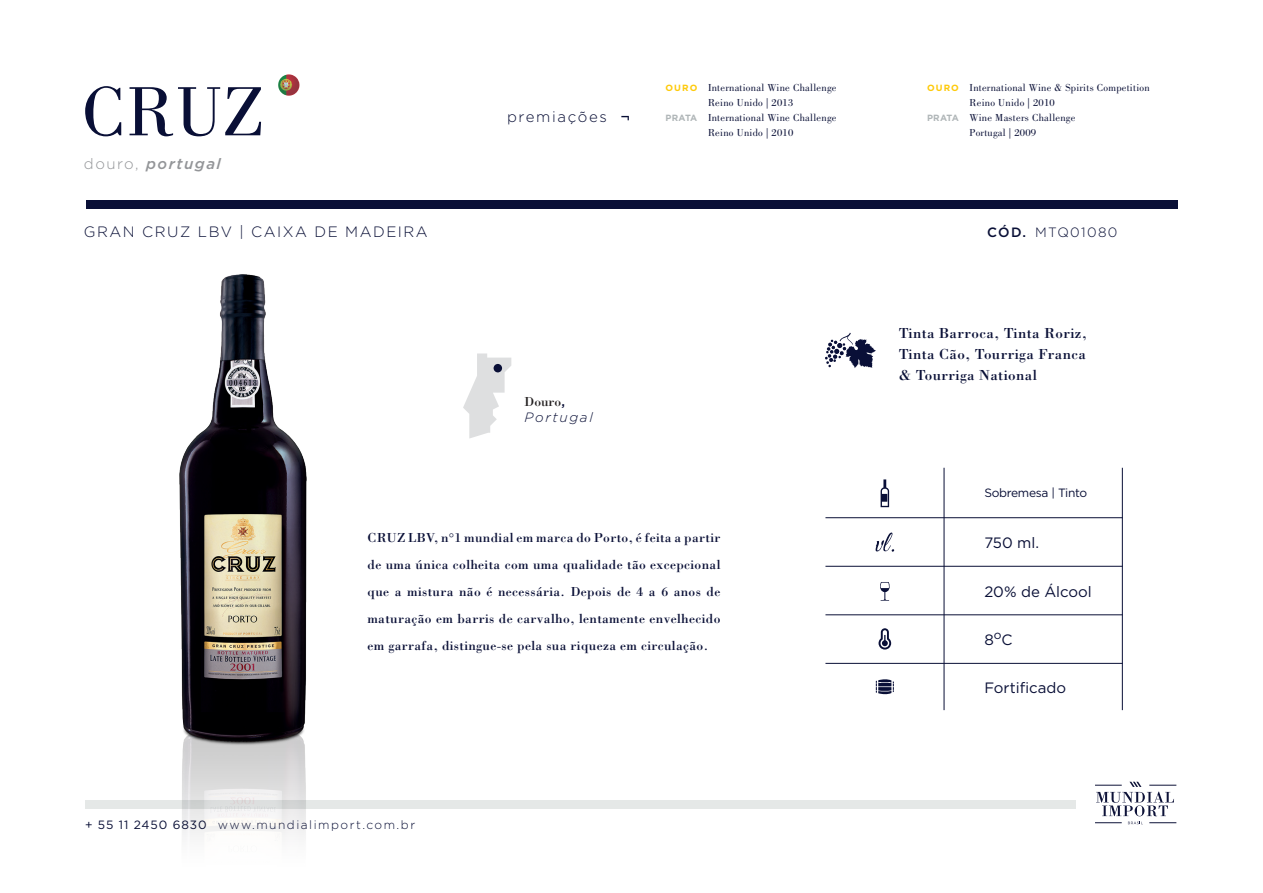
<style>
.page{position:relative;width:1263px;height:893px;background:#fff}
.page>*{position:absolute;margin:0;border:0;box-sizing:border-box;transform-origin:0 0}
.t1{font:72px "Bodoni Std";color:#090f36}
.t2{font:15px/21px "Bodoni Std";letter-spacing:.025em;color:#090f36;text-align:justify}
.t3{font:300 15px "Gotham";letter-spacing:.1em;color:#090f36}
.t4{font:15px "Gotham";color:#090f36}
.t5{font:italic 500 15px "Gotham";letter-spacing:.1em;color:#939598}
.t6{font:13.5px/27px "Bodoni Std";letter-spacing:.025em;color:#090f36;text-align:justify}
.t7{font:300 13.5px "Gotham";letter-spacing:.1em;color:#090f36}
.t8{font:italic 300 13.5px "Gotham";letter-spacing:.125em;color:#090f36}
.t9{font:13.5px "Bodoni Std";color:#231f20}
.t10{font:500 13.5px "Gotham";color:#090f36}
.t11{font:300 12px "Gotham";letter-spacing:.125em;color:#090f36}
.t12{font:12px "Gotham";letter-spacing:-.025em;color:#090f36}
.t13{font:10.5px/15px "Bodoni Std";letter-spacing:.025em;color:#090f36}
.t14{font:700 9px "Gotham";letter-spacing:-.02em;color:#b0b6b8}
.t15{font:700 9px "Gotham";letter-spacing:.12em;color:#feca0a}
.s1{font-weight:300;font-style:normal}
.s2{font-family:"Bodoni Std Poster Compressed";font-weight:400}
.s3{font-family:"Gotham";font-weight:500;color:#090f36}
.s4{font-weight:400}
</style>
<div class="page">
<svg style="left:876px;top:679px;width:18px;height:15px"></svg>
<svg style="left:878px;top:628px;width:13px;height:21px"></svg>
<svg style="left:880px;top:582px;width:10px;height:19px"></svg>
<svg style="left:880px;top:479px;width:9px;height:28px"></svg>
<svg style="left:1095px;top:822px;width:27px;height:1px"></svg>
<svg style="left:1149px;top:822px;width:27px;height:1px"></svg>
<svg style="left:1128px;top:822px;width:15px;height:2px"></svg>
<svg style="left:1095px;top:782px;width:81px;height:34px"></svg>
<svg style="left:825px;top:333px;width:51px;height:35px"></svg>
<div style="left:87px;top:200px;width:1091px;height:9px;background:#090f36"></div>
<div style="left:86px;top:800px;width:990px;height:8px;background:#e5e8e7"></div>
<hr style="left:944px;top:468px;width:1px;height:242px;background:#090f36">
<hr style="left:1122px;top:468px;width:1px;height:242px;background:#090f36">
<hr style="left:825px;top:517px;width:298px;height:1px;background:#090f36">
<hr style="left:825px;top:566px;width:298px;height:1px;background:#090f36">
<hr style="left:825px;top:615px;width:298px;height:1px;background:#090f36">
<hr style="left:825px;top:663px;width:298px;height:1px;background:#090f36">
<svg style="left:875px;top:532px;width:19px;height:20px"></svg>
<svg style="left:463px;top:353px;width:48px;height:85px"></svg>
<div style="left:494px;top:364px;width:8px;height:8px;background:#090f36;border-radius:50%"></div>
<img style="left:180px;top:274px;width:126px;height:563px">
<img style="left:278px;top:74px;width:21px;height:22px">
<h1 class="t1" style="left:82px;top:72px;width:184px">CRUZ</h1>
<p class="t5" style="left:84px;top:153px;width:138px"><span class="s1">douro,</span> portugal</p>
<p class="t3" style="left:507px;top:107px;width:124px">premiações <span class="s2">¬</span></p>
<p class="t15" style="left:665px;top:82px;width:33px">OURO</p>
<p class="t14" style="left:665px;top:112px;width:33px">PRATA</p>
<p class="t13" style="left:708px;top:80px;width:130px">International Wine Challenge<br>Reino Unido | 2013<br>International Wine Challenge<br>Reino Unido | 2010</p>
<p class="t15" style="left:927px;top:82px;width:33px">OURO</p>
<p class="t14" style="left:927px;top:112px;width:33px">PRATA</p>
<p class="t13" style="left:969px;top:80px;width:182px">International Wine &amp; Spirits Competition<br>Reino Unido | 2010<br>Wine Masters Challenge<br>Portugal | 2009</p>
<p class="t3" style="left:84px;top:222px;width:345px">GRAN CRUZ LBV | CAIXA DE MADEIRA</p>
<p class="t10" style="left:987px;top:224px;width:40px">CÓD.</p>
<p class="t7" style="left:1035px;top:224px;width:84px">MTQ01080</p>
<p class="t9" style="left:525px;top:393px;width:42px">Douro<span class="s3">,</span></p>
<p class="t8" style="left:525px;top:409px;width:70px">Portugal</p>
<p class="t6" style="left:367px;top:524px;width:354px">CRUZ LBV, n°1 mundial em marca do Porto, é feita a partir de uma única colheita com uma qualidade tão excepcional que a mistura não é necessária. Depois de 4 a 6 anos de maturação em barris de carvalho, lentamente envelhecido em garrafa, distingue-se pela sua riqueza em circulação.</p>
<p class="t11" style="left:85px;top:817px;width:332px"><span class="s4">+ 55 11 2450 6830</span> www.mundialimport.com.br</p>
<p class="t2" style="left:899px;top:322px;width:190px">Tinta Barroca, Tinta Roriz, Tinta Cão, Tourriga Franca &amp; Tourriga National</p>
<p class="t12" style="left:984px;top:485px;width:104px">Sobremesa | Tinto</p>
<p class="t4" style="left:984px;top:533px;width:56px">750 ml.</p>
<p class="t4" style="left:984px;top:582px;width:109px">20% de Álcool</p>
<p class="t4" style="left:984px;top:630px;width:30px">8<sup>o</sup>C</p>
<p class="t4" style="left:984px;top:678px;width:83px">Fortificado</p>
</div>
